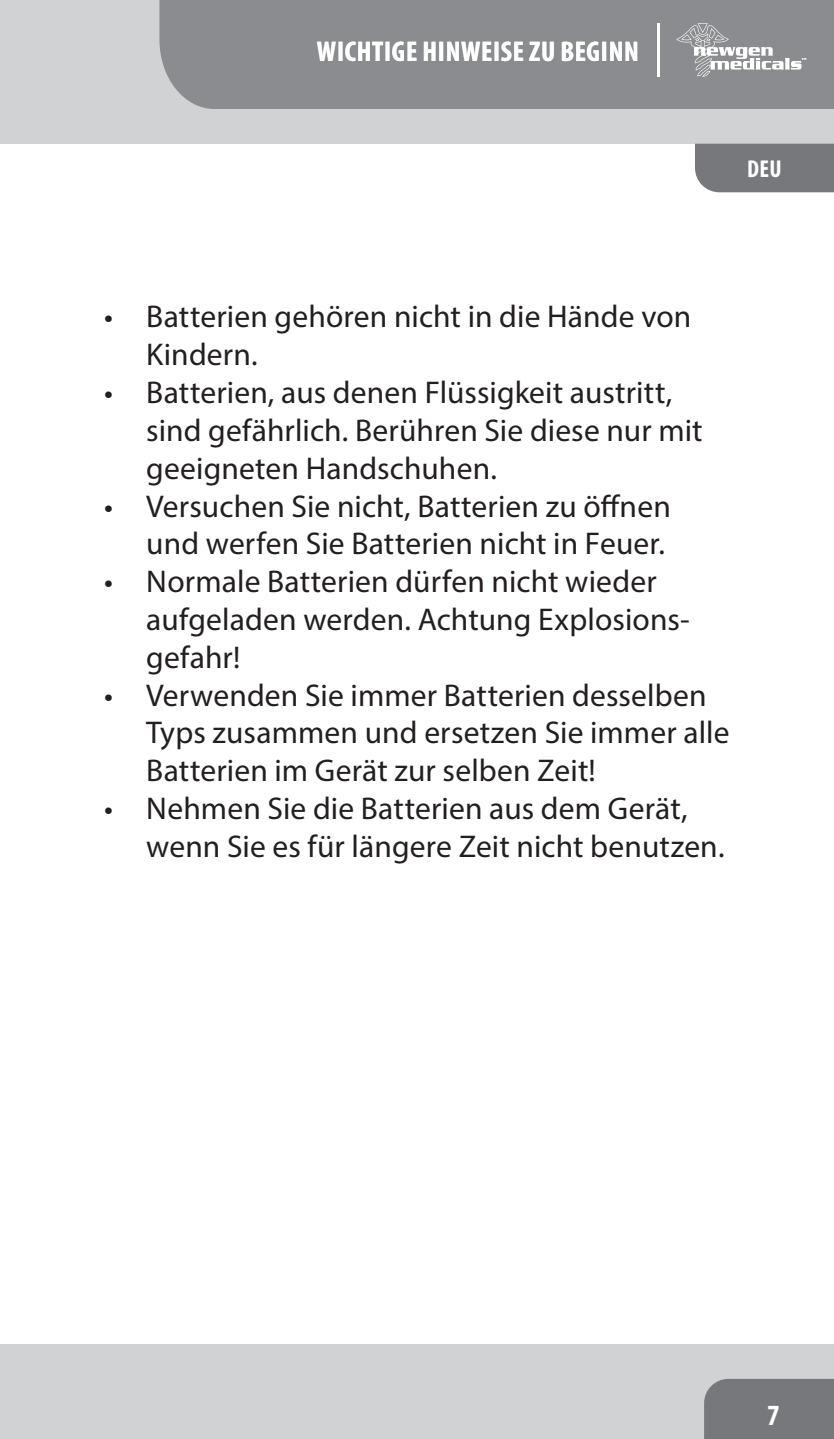
<style>
.page{position:relative;width:834px;height:1439px;background:#fff}
.page>*{position:absolute;margin:0;border:0;box-sizing:border-box;transform-origin:0 0}
.t1{font:31.5px/37.8px "Myriad Pro";letter-spacing:.005em;color:#231f20}
.t2{font:700 condensed 29.4px "Myriad Pro";color:#fff}
.t3{font:700 condensed 28.35px "Myriad Pro";letter-spacing:.025em;color:#fff}
.t4{font:700 condensed 24.5px "Myriad Pro";color:#fff}
</style>
<div class="page">
<div style="left:0;top:1344px;width:833px;height:95px;background:#d1d2d4"></div>
<div style="left:0;top:0;width:833px;height:144px;background:#d1d2d4"></div>
<div style="left:159px;top:0;width:674px;height:109px;background:#8a8c8f"></div>
<div style="left:704px;top:1378px;width:129px;height:61px;background:#76787b"></div>
<div style="left:695px;top:144px;width:138px;height:48px;background:#76787b"></div>
<svg style="left:676px;top:23px;width:130px;height:54px;background:#a0a2a4"></svg>
<hr style="left:656px;top:23px;width:3px;height:54px;background:#fff">
<p class="t3" style="left:317px;top:34px;width:323px">WICHTIGE HI NWEISE ZU BEGINN</p>
<p class="t4" style="left:747px;top:154px;width:36px">DEU</p>
<p class="t1" style="left:146px;top:297px;width:546px;text-indent:-42px">• Batterien gehören nicht in die Hände von<br>Kindern.</p>
<p class="t1" style="left:146px;top:373px;width:558px;text-indent:-42px">• Batterien, aus denen Flüssigkeit austritt, sind gefährlich. Berühren Sie diese nur mit geeigneten Handschuhen.</p>
<p class="t1" style="left:104px;top:486px;width:568px;text-align:right">• Versuchen Sie nicht, Batterien zu öffnen und werfen Sie Batterien nicht in Feuer.</p>
<p class="t1" style="left:146px;top:562px;width:545px;text-indent:-42px">• Normale Batterien dürfen nicht wieder aufgeladen werden. Achtung Explosions&shy;gefahr!</p>
<p class="t1" style="left:146px;top:675px;width:584px;text-indent:-42px">• Verwenden Sie immer Batterien desselben<br>Typs zusammen und ersetzen Sie immer alle<br>Batterien im Gerät zur selben Zeit!</p>
<p class="t1" style="left:146px;top:789px;width:579px;text-indent:-42px">• Nehmen Sie die Batterien aus dem Gerät, wenn Sie es für längere Zeit nicht benutzen.</p>
<p class="t2" style="left:767px;top:1396px;width:14px">7</p>
</div>
